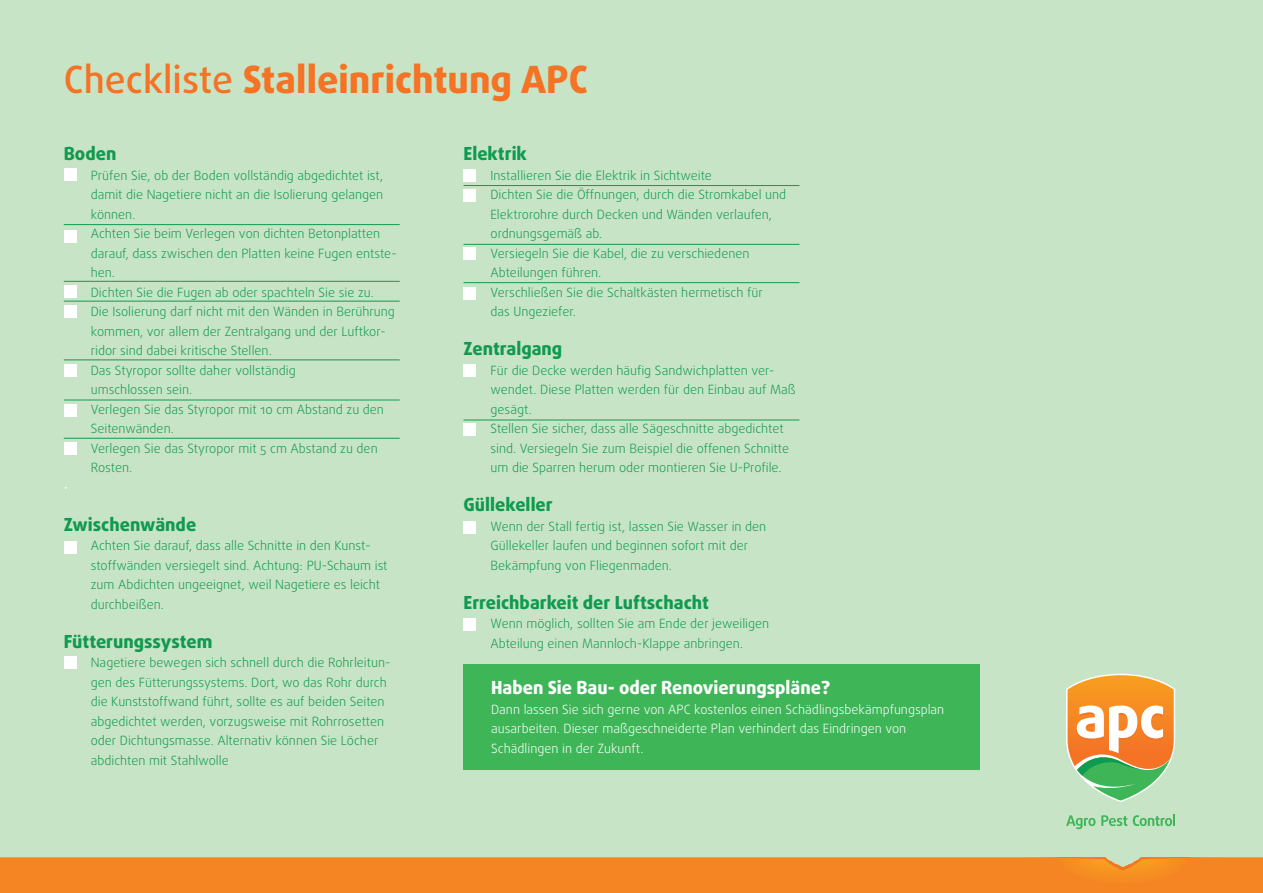
<style>
.page{position:relative;width:1263px;height:893px;background:#c8e4c6}
.page>*{position:absolute;margin:0;border:0;box-sizing:border-box;transform-origin:0 0}
.t1{font:800 37.5px "Daxline Pro";color:#f47325}
.t2{font:800 18px "Daxline Pro";color:#109a4f}
.t3{font:800 18px "Daxline Pro";color:#fff}
.t4{font:300 12.75px/19.5px "Daxline Pro";color:#109a4f}
.t5{font:300 12.75px/19.5px "Daxline Pro";color:#fff}
.s1{font-weight:500}
</style>
<div class="page">
<div style="left:463px;top:664px;width:517px;height:106px;background:#3eb658"></div>
<div style="left:0;top:857px;width:1263px;height:36px;background:#f58523"></div>
<svg style="left:1021px;top:857px;width:204px;height:28px;background:#f38c28"></svg>
<svg style="left:1066px;top:815px;width:29px;height:14px"></svg>
<svg style="left:1101px;top:815px;width:26px;height:11px"></svg>
<svg style="left:1133px;top:814px;width:42px;height:12px"></svg>
<svg style="left:1066px;top:674px;width:109px;height:128px"></svg>
<div style="left:64px;top:230px;width:13px;height:13px;background:#fff"></div>
<hr style="left:64px;top:224px;width:336px;height:1px;background:#109a4f">
<div style="left:64px;top:168px;width:13px;height:13px;background:#fff"></div>
<div style="left:64px;top:305px;width:13px;height:13px;background:#fff"></div>
<div style="left:64px;top:285px;width:13px;height:13px;background:#fff"></div>
<hr style="left:64px;top:281px;width:336px;height:1px;background:#109a4f">
<hr style="left:64px;top:301px;width:336px;height:1px;background:#109a4f">
<div style="left:64px;top:364px;width:13px;height:13px;background:#fff"></div>
<hr style="left:64px;top:360px;width:336px;height:1px;background:#109a4f">
<div style="left:64px;top:404px;width:13px;height:13px;background:#fff"></div>
<hr style="left:64px;top:400px;width:336px;height:1px;background:#109a4f">
<div style="left:64px;top:442px;width:13px;height:13px;background:#fff"></div>
<hr style="left:64px;top:438px;width:336px;height:1px;background:#109a4f">
<div style="left:64px;top:541px;width:13px;height:13px;background:#fff"></div>
<div style="left:64px;top:657px;width:13px;height:12px;background:#fff"></div>
<div style="left:463px;top:521px;width:13px;height:13px;background:#fff"></div>
<div style="left:463px;top:618px;width:13px;height:13px;background:#fff"></div>
<div style="left:463px;top:423px;width:13px;height:13px;background:#fff"></div>
<div style="left:463px;top:364px;width:13px;height:13px;background:#fff"></div>
<hr style="left:463px;top:420px;width:336px;height:1px;background:#109a4f">
<div style="left:463px;top:287px;width:13px;height:12px;background:#fff"></div>
<div style="left:463px;top:247px;width:13px;height:13px;background:#fff"></div>
<div style="left:463px;top:189px;width:13px;height:13px;background:#fff"></div>
<div style="left:463px;top:169px;width:13px;height:13px;background:#fff"></div>
<hr style="left:463px;top:185px;width:336px;height:1px;background:#109a4f">
<hr style="left:463px;top:244px;width:336px;height:1px;background:#109a4f">
<hr style="left:463px;top:282px;width:336px;height:1px;background:#109a4f">
<p class="t1" style="left:64px;top:54px;width:526px"><span class="s1">Checkliste</span> Stalleinrichtung APC</p>
<p class="t2" style="left:64px;top:142px;width:54px">Boden</p>
<p class="t4" style="left:91px;top:165px;width:294px;text-align:justify;text-indent:-27px">• Prüfen Sie, ob der Boden vollständig abgedichtet ist, damit die Nagetiere nicht an die Isolierung gelangen können.</p>
<p class="t4" style="left:91px;top:224px;width:307px;text-indent:-27px">• Achten Sie beim Verlegen von dichten Betonplatten darauf, dass zwischen den Platten keine Fugen entste&shy;hen.</p>
<p class="t4" style="left:64px;top:282px;width:312px">• Dichten Sie die Fugen ab oder spachteln Sie sie zu.</p>
<p class="t4" style="left:91px;top:302px;width:306px;text-indent:-27px">• Die Isolierung darf nicht mit den Wänden in Berührung kommen, vor allem der Zentralgang und der Luftkor&shy;ridor sind dabei kritische Stellen.</p>
<p class="t4" style="left:91px;top:360px;width:207px;text-indent:-27px">• Das Styropor sollte daher vollständig umschlossen sein.</p>
<p class="t4" style="left:91px;top:399px;width:295px;text-indent:-27px">• Verlegen Sie das Styropor mit 10 cm Abstand zu den<br>Seitenwänden.</p>
<p class="t4" style="left:91px;top:438px;width:288px;text-indent:-27px">• Verlegen Sie das Styropor mit 5 cm Abstand zu den<br>Rosten.</p>
<p class="t5" style="left:64px;top:477px;width:6px">•</p>
<p class="t2" style="left:64px;top:512px;width:134px">Zwischenwände</p>
<p class="t4" style="left:91px;top:536px;width:298px;text-indent:-27px">• Achten Sie darauf, dass alle Schnitte in den Kunst&shy;stoffwänden versiegelt sind. Achtung: PU-Schaum ist zum Abdichten ungeeignet, weil Nagetiere es leicht durchbeißen.</p>
<p class="t2" style="left:64px;top:629px;width:150px">Fütterungssystem</p>
<p class="t4" style="left:91px;top:653px;width:301px;text-indent:-27px">• Nagetiere bewegen sich schnell durch die Rohrleitun&shy;gen des Fütterungssystems. Dort, wo das Rohr durch die Kunststoffwand führt, sollte es auf beiden Seiten abgedichtet werden, vorzugsweise mit Rohrrosetten oder Dichtungsmasse. Alternativ können Sie Löcher abdichten mit Stahlwolle</p>
<p class="t2" style="left:463px;top:142px;width:65px">Elektrik</p>
<p class="t4" style="left:463px;top:165px;width:250px">• Installieren Sie die Elektrik in Sichtweite</p>
<p class="t4" style="left:490px;top:185px;width:297px;text-indent:-27px">• Dichten Sie die Öffnungen, durch die Stromkabel und<br>Elektrorohre durch Decken und Wänden verlaufen, ordnungsgemäß ab.</p>
<p class="t4" style="left:490px;top:243px;width:260px;text-indent:-27px">• Versiegeln Sie die Kabel, die zu verschiedenen<br>Abteilungen führen.</p>
<p class="t4" style="left:490px;top:282px;width:274px;text-indent:-27px">• Verschließen Sie die Schaltkästen hermetisch für das Ungeziefer.</p>
<p class="t2" style="left:463px;top:337px;width:100px">Zentralgang</p>
<p class="t4" style="left:490px;top:360px;width:307px;text-indent:-27px">• Für die Decke werden häufig Sandwichplatten ver&shy;wendet. Diese Platten werden für den Einbau auf Maß gesägt.</p>
<p class="t4" style="left:490px;top:419px;width:300px;text-indent:-27px">• Stellen Sie sicher, dass alle Sägeschnitte abgedichtet sind. Versiegeln Sie zum Beispiel die offenen Schnitte um die Sparren herum oder montieren Sie U-Profile.</p>
<p class="t2" style="left:463px;top:493px;width:91px">Güllekeller</p>
<p class="t4" style="left:490px;top:516px;width:277px;text-indent:-27px">• Wenn der Stall fertig ist, lassen Sie Wasser in den<br>Güllekeller laufen und beginnen sofort mit der<br>Bekämpfung von Fliegenmaden.</p>
<p class="t2" style="left:463px;top:590px;width:247px">Erreichbarkeit der Luftschacht</p>
<p class="t4" style="left:463px;top:614px;width:307px;text-align:center">• Wenn möglich, sollten Sie am Ende der jeweiligen<br>Abteilung einen Mannloch-Klappe anbringen.</p>
<p class="t3" style="left:491px;top:676px;width:341px">Haben Sie Bau- oder Renovierungspläne?</p>
<p class="t5" style="left:491px;top:699px;width:455px">Dann lassen Sie sich gerne von APC kostenlos einen Schädlingsbekämpfungsplan ausarbeiten. Dieser maßgeschneiderte Plan verhindert das Eindringen von<br>Schädlingen in der Zukunft.</p>
</div>
